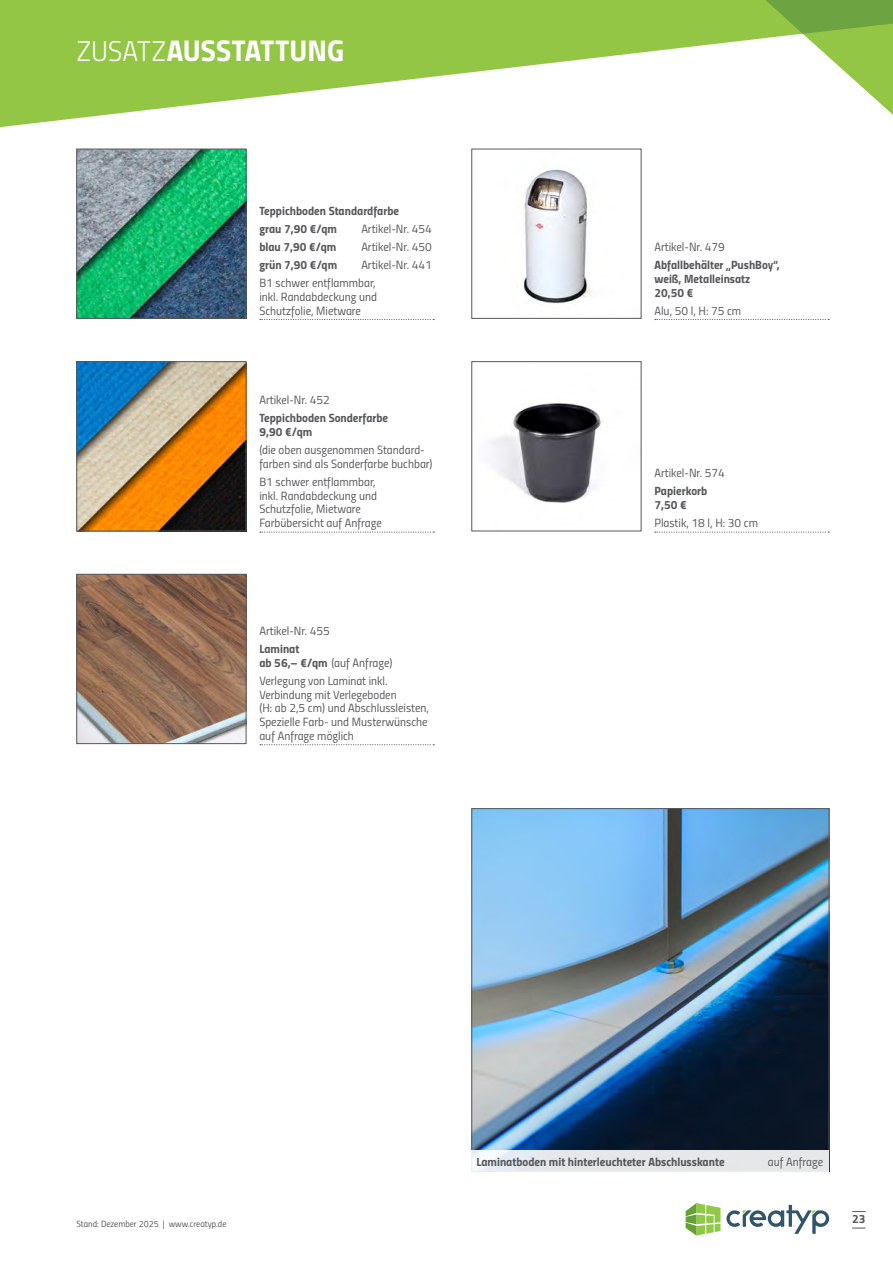
<style>
.page{position:relative;width:893px;height:1263px;background:#fff}
.page>*{position:absolute;margin:0;border:0;box-sizing:border-box;transform-origin:0 0}
.t1{font:30px "Titillium Bold Upright";color:#fff}
.t2{font:12px/13.8px "Titillium Regular Upright";color:#57585a}
.t3{font:12px/13.8px "Titillium Bold Upright";color:#57585a}
.t4{font:9px "Titillium Regular Upright";color:#57585a}
.s1{font-family:"Titillium Light Upright";font-size:28.5px}
.s2{font-family:"Titillium Bold Upright"}
</style>
<div class="page">
<svg style="left:0;top:0;width:751px;height:128px;fill:#93c644"></svg>
<svg style="left:751px;top:0;width:142px;height:115px"></svg>
<svg style="left:686px;top:1203px;width:34px;height:32px"></svg>
<svg style="left:726px;top:1205px;width:103px;height:29px"></svg>
<svg style="left:852px;top:1211px;width:14px;height:1px"></svg>
<svg style="left:852px;top:1228px;width:14px;height:1px"></svg>
<img style="left:523px;top:169px;width:68px;height:135px">
<svg style="left:655px;top:319px;width:174px;height:1px"></svg>
<img style="left:489px;top:403px;width:112px;height:100px">
<svg style="left:655px;top:531px;width:174px;height:2px"></svg>
<img style="left:79px;top:151px;width:165px;height:166px">
<div style="left:77px;top:149px;width:169px;height:170px;border:1px solid #57585a"></div>
<svg style="left:260px;top:319px;width:174px;height:1px"></svg>
<img style="left:79px;top:363px;width:165px;height:166px">
<div style="left:77px;top:361px;width:169px;height:170px;border:1px solid #57585a"></div>
<svg style="left:260px;top:531px;width:174px;height:2px"></svg>
<img style="left:79px;top:576px;width:165px;height:166px">
<div style="left:77px;top:574px;width:169px;height:170px;border:1px solid #57585a"></div>
<svg style="left:260px;top:744px;width:174px;height:1px"></svg>
<img style="left:474px;top:810px;width:353px;height:340px">
<svg style="left:472px;top:1150px;width:357px;height:21px;background:#e6e8eb"></svg>
<h1 class="t1" style="left:77px;top:27px;width:269px"><span class="s1">ZUSATZ</span>AUSSTATTUNG</h1>
<p class="t3" style="left:259px;top:201px;width:141px;line-height:18px">Teppichboden Standardfarbe grau 7,90 €/qm</p>
<p class="t2" style="left:361px;top:221px;width:72px">Artikel-Nr. 454</p>
<p class="t3" style="left:259px;top:239px;width:79px">blau 7,90 €/qm</p>
<p class="t2" style="left:361px;top:239px;width:72px">Artikel-Nr. 450</p>
<p class="t3" style="left:259px;top:257px;width:79px">grün 7,90 €/qm</p>
<p class="t2" style="left:259px;top:255px;width:174px;line-height:18px;text-indent:102px">Artikel-Nr. 441<br>B1 schwer entflammbar,</p>
<p class="t2" style="left:259px;top:289px;width:119px">inkl. Randabdeckung und<br>Schutzfolie, Mietware</p>
<p class="t2" style="left:259px;top:392px;width:72px">Artikel-Nr. 452</p>
<p class="t3" style="left:259px;top:410px;width:130px">Teppichboden Sonderfarbe<br>9,90 €/qm</p>
<p class="t2" style="left:259px;top:442px;width:175px">(die oben ausgenommen Standard&shy;farben sind als Sonderfarbe buchbar)</p>
<p class="t2" style="left:259px;top:474px;width:124px">B1 schwer entflammbar, inkl. Randabdeckung und<br>Schutzfolie, Mietware<br>Farbübersicht auf Anfrage</p>
<p class="t2" style="left:259px;top:623px;width:72px">Artikel-Nr. 455</p>
<p class="t3" style="left:259px;top:641px;width:42px">Laminat</p>
<p class="t2" style="left:259px;top:653px;width:135px;line-height:18px"><span class="s2">ab 56,– €/qm</span> (auf Anfrage)<br>Verlegung von Laminat inkl.</p>
<p class="t2" style="left:259px;top:687px;width:171px">Verbindung mit Verlegeboden<br>(H: ab 2,5 cm) und Abschlussleisten,<br>Spezielle Farb- und Musterwünsche auf Anfrage möglich</p>
<p class="t2" style="left:654px;top:239px;width:72px">Artikel-Nr. 479</p>
<p class="t3" style="left:654px;top:257px;width:127px">Abfallbehälter „PushBoy“, weiß, Metalleinsatz<br>20,50 €</p>
<p class="t2" style="left:654px;top:303px;width:88px">Alu, 50 l, H: 75 cm</p>
<p class="t2" style="left:654px;top:466px;width:72px">Artikel-Nr. 574</p>
<p class="t3" style="left:654px;top:484px;width:54px">Papierkorb<br>7,50 €</p>
<p class="t2" style="left:654px;top:516px;width:105px">Plastik, 18 l, H: 30 cm</p>
<p class="t4" style="left:77px;top:1217px;width:151px">Stand: Dezember 2025 | www.creatyp.de</p>
<p class="t3" style="left:476px;top:1154px;width:250px">Laminatboden mit hinterleuchteter Abschlusskante</p>
<p class="t2" style="left:768px;top:1154px;width:57px">auf Anfrage</p>
<p class="t3" style="left:852px;top:1211px;width:15px">23</p>
</div>
